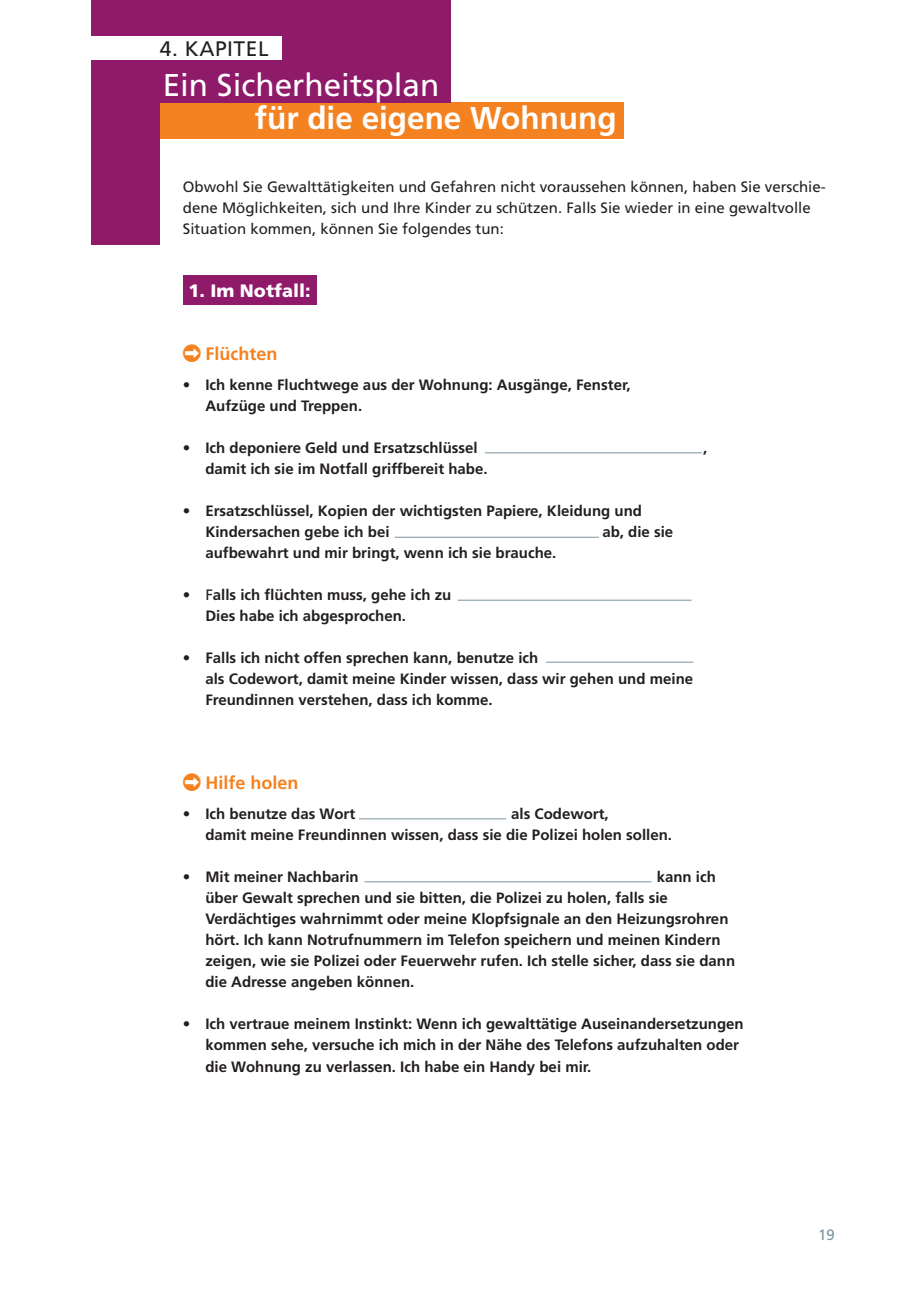
<style>
.page{position:relative;width:906px;height:1289px;background:#fff}
.page>*{position:absolute;margin:0;border:0;box-sizing:border-box;transform-origin:0 0}
.t1{font:700 31.5px "Frutiger";color:#fff}
.t2{font:31.5px "Frutiger";color:#fff}
.t3{font:21px "Frutiger";letter-spacing:.025em;color:#231f20}
.t4{font:700 18px "Frutiger";color:#f58220}
.t5{font:900 18px "Frutiger";color:#fff}
.t6{font:700 15px/21px "Frutiger";color:#231f20}
.t7{font:15px/21px "Frutiger";color:#231f20}
.t8{font:15px "Frutiger";color:#7b939f}
.s1{font-weight:400}
</style>
<div class="page">
<div style="left:184px;top:275px;width:133px;height:30px;background:#8f1a6a"></div>
<div style="left:160px;top:102px;width:464px;height:37px;background:#f58220"></div>
<div style="left:108px;top:0;width:343px;height:102px;background:#8f1a6a"></div>
<div style="left:92px;top:0;width:68px;height:244px;background:#8f1a6a"></div>
<div style="left:79px;top:36px;width:202px;height:24px;background:#fff"></div>
<hr style="left:485px;top:452px;width:217px;height:1px;background:#7b939f">
<hr style="left:458px;top:600px;width:233px;height:1px;background:#7b939f">
<hr style="left:546px;top:661px;width:147px;height:1px;background:#7b939f">
<hr style="left:359px;top:818px;width:147px;height:1px;background:#7b939f">
<hr style="left:364px;top:881px;width:287px;height:1px;background:#7b939f">
<hr style="left:395px;top:537px;width:204px;height:1px;background:#7b939f">
<h2 class="t3" style="left:160px;top:40px;width:110px">4. KAPITEL</h2>
<h1 class="t2" style="left:163px;top:72px;width:278px">Ein Sicherheitsplan</h1>
<h1 class="t1" style="left:255px;top:105px;width:363px">für die eigene Wohnung</h1>
<p class="t7" style="left:183px;top:177px;width:644px">Obwohl Sie Gewalttätigkeiten und Gefahren nicht voraussehen können, haben Sie verschie&shy;dene Möglichkeiten, sich und Ihre Kinder zu schützen. Falls Sie wieder in eine gewaltvolle<br>Situation kommen, können Sie folgendes tun:</p>
<p class="t5" style="left:188px;top:283px;width:124px">1. Im Notfall:</p>
<p class="t4" style="left:205px;top:346px;width:73px">Flüchten</p>
<p class="t6" style="left:205px;top:375px;width:427px;text-indent:-22px"><span class="s1">•</span> Ich kenne Fluchtwege aus der Wohnung: Ausgänge, Fenster,<br>Aufzüge und Treppen.</p>
<p class="t6" style="left:183px;top:438px;width:296px"><span class="s1">•</span> Ich deponiere Geld und Ersatzschlüssel</p>
<p class="t6" style="left:703px;top:438px;width:6px">,</p>
<p class="t6" style="left:205px;top:459px;width:284px">damit ich sie im Notfall griffbereit habe.</p>
<p class="t6" style="left:205px;top:501px;width:438px;text-indent:-22px"><span class="s1">•</span> Ersatzschlüssel, Kopien der wichtigsten Papiere, Kleidung und<br>Kindersachen gebe ich bei</p>
<p class="t6" style="left:602px;top:522px;width:72px">ab, die sie</p>
<p class="t6" style="left:205px;top:543px;width:352px">aufbewahrt und mir bringt, wenn ich sie brauche.</p>
<p class="t6" style="left:205px;top:585px;width:247px;text-indent:-22px"><span class="s1">• F</span>alls ich flüchten muss, gehe ich zu<br>Dies habe ich abgesprochen.</p>
<p class="t6" style="left:205px;top:648px;width:489px;text-indent:-22px"><span class="s1">•</span> Falls ich nicht offen sprechen kann, benutze ich<br>als Codewort, damit meine Kinder wissen, dass wir gehen und meine<br>Freundinnen verstehen, dass ich komme.</p>
<p class="t4" style="left:205px;top:775px;width:95px">Hilfe holen</p>
<p class="t6" style="left:183px;top:804px;width:174px"><span class="s1">•</span> Ich benutze das Wort</p>
<p class="t6" style="left:205px;top:804px;width:468px;text-indent:306px">als Codewort,<br>damit meine Freundinnen wissen, dass sie die Polizei holen sollen.</p>
<p class="t6" style="left:183px;top:867px;width:177px"><span class="s1">•</span> Mit meiner Nachbarin</p>
<p class="t6" style="left:205px;top:867px;width:531px;text-indent:451px">kann ich über Gewalt sprechen und sie bitten, die Polizei zu holen, falls sie Verdächtiges wahrnimmt oder meine Klopfsignale an den Heizungsrohren hört. Ich kann Notrufnummern im Telefon speichern und meinen Kindern zeigen, wie sie Polizei oder Feuerwehr rufen. Ich stelle sicher, dass sie dann die Adresse angeben können.</p>
<p class="t6" style="left:205px;top:1014px;width:540px;text-indent:-23px"><span class="s1">•</span> Ich vertraue meinem Instinkt: Wenn ich gewalttätige Auseinandersetzungen kommen sehe, versuche ich mich in der Nähe des Telefons aufzuhalten oder die Wohnung zu verlassen. Ich habe ein Handy bei mir.</p>
<p class="t8" style="left:818px;top:1228px;width:18px">19</p>
</div>
